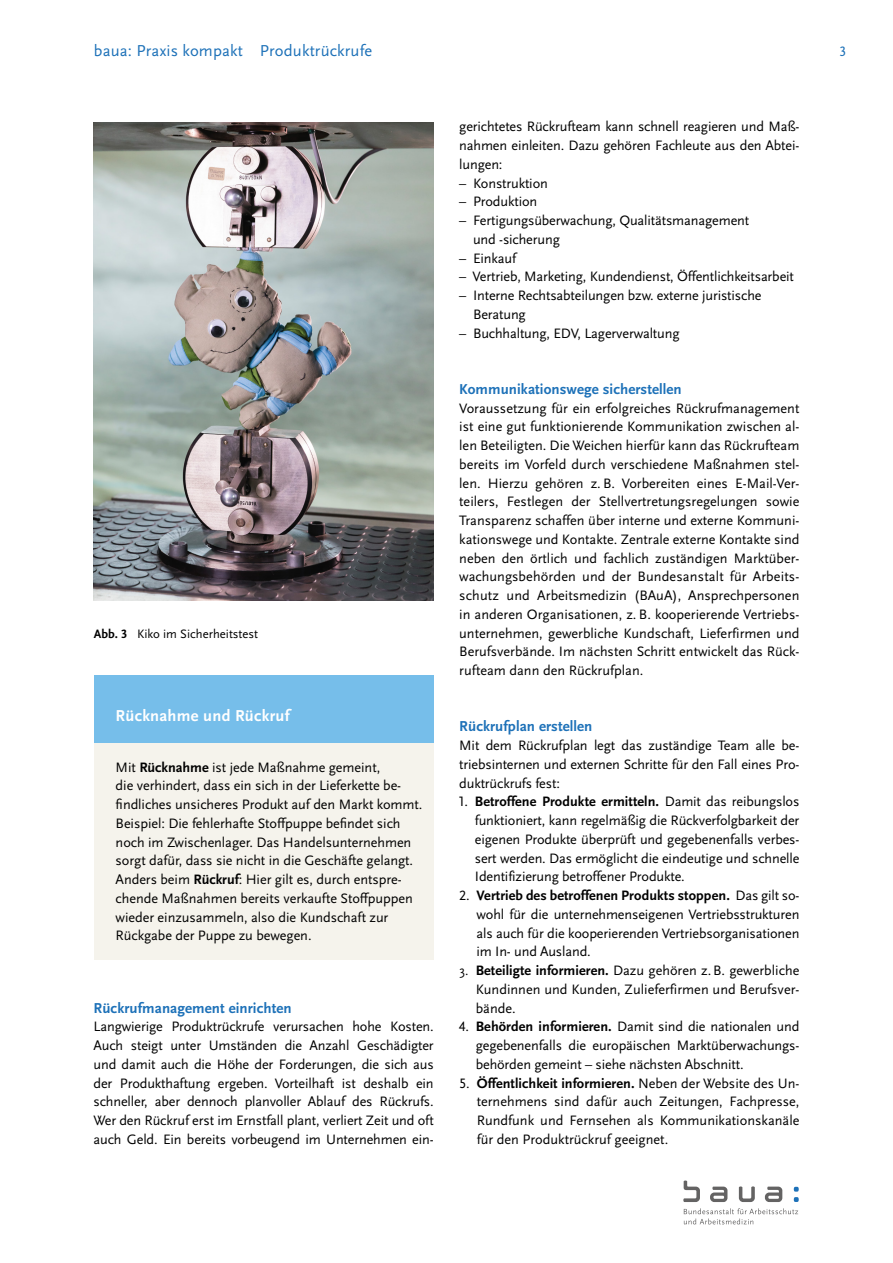
<style>
.page{position:relative;width:893px;height:1263px;background:#fff}
.page>*{position:absolute;margin:0;border:0;box-sizing:border-box;transform-origin:0 0}
._1_Kopf_Head{font:16.5px "Scala Sans Pro";letter-spacing:.01em;color:#1d71b8}
._6_INFO_Head_W{font:700 16.5px "Scala Sans Pro";letter-spacing:.015em;color:#fff}
._3_ZwHead_1{font:700 15px "Scala Sans Pro";letter-spacing:.005em;color:#1d71b8}
._3_Fließ{font:14.25px/18.8px "Scala Sans Pro";letter-spacing:-.01em;color:#000;text-align:justify}
._5_Literatur{font:14.25px/18.8px "Scala Sans Pro";letter-spacing:-.005em;color:#000}
._1_Kopf_Pag{font:14.25px "Scala Sans Pro";color:#1d71b8}
._3_Fließ_Ziffern_ver{font:12.75px "Scala Sans Pro";color:#000}
.s1{font-weight:700}
.s2{font-size:13.5px}
</style>
<div class="page">
<svg style="left:793px;top:1187px;width:6px;height:15px"></svg>
<svg style="left:684px;top:1208px;width:114px;height:16px"></svg>
<svg style="left:683px;top:1180px;width:17px;height:22px"></svg>
<svg style="left:739px;top:1186px;width:16px;height:16px"></svg>
<svg style="left:710px;top:1186px;width:17px;height:16px"></svg>
<svg style="left:765px;top:1186px;width:17px;height:16px"></svg>
<img style="left:94px;top:122px;width:340px;height:478px">
<div style="left:94px;top:724px;width:340px;height:235px;background:#f5f3ec"></div>
<div style="left:94px;top:675px;width:340px;height:67px;background:#76beea"></div>
<p class="_1_Kopf_Head" style="left:94px;top:41px;width:280px">baua: Praxis kompakt Produktrückrufe</p>
<p class="_1_Kopf_Pag" style="left:840px;top:43px;width:8px">3</p>
<p class="_3_Fließ_Ziffern_ver" style="left:94px;top:626px;width:166px"><span class="s1">Abb. 3</span> Kiko im Sicherheitstest</p>
<p class="_6_INFO_Head_W" style="left:116px;top:706px;width:175px">Rücknahme und Rückruf</p>
<p class="_5_Literatur" style="left:116px;top:758px;width:308px">Mit <span class="s1">Rücknahme</span> ist jede Maßnahme gemeint,<br>die verhindert, dass ein sich in der Lieferkette be&shy;findliches unsicheres Produkt auf den Markt kommt.<br>Beispiel: Die fehlerhafte Stoffpuppe befindet sich noch im Zwischenlager. Das Handelsunternehmen sorgt dafür, dass sie nicht in die Geschäfte gelangt.<br>Anders beim <span class="s1">Rückruf</span>: Hier gilt es, durch entspre&shy;chende Maßnahmen bereits verkaufte Stoffpuppen wieder einzusammeln, also die Kundschaft zur Rückgabe der Puppe zu bewegen.</p>
<p class="_3_ZwHead_1" style="left:94px;top:999px;width:200px">Rückrufmanagement einrichten</p>
<p class="_3_Fließ" style="left:94px;top:1017px;width:342px">Langwierige Produktrückrufe verursachen hohe Kosten.<br>Auch steigt unter Umständen die Anzahl Geschädigter und damit auch die Höhe der Forderungen, die sich aus der Produkthaftung ergeben. Vorteilhaft ist deshalb ein schneller, aber dennoch planvoller Ablauf des Rückrufs.<br>Wer den Rückruf erst im Ernstfall plant, verliert Zeit und oft auch Geld. Ein bereits vorbeugend im Unternehmen ein-</p>
<p class="_3_Fließ" style="left:459px;top:117px;width:342px">gerichtetes Rückrufteam kann schnell reagieren und Maß&shy;nahmen einleiten. Dazu gehören Fachleute aus den Abtei&shy;lungen:</p>
<p class="_3_Fließ" style="left:459px;top:174px;width:90px">– Konstruktion</p>
<p class="_3_Fließ" style="left:459px;top:192px;width:80px">– Produktion</p>
<p class="_3_Fließ" style="left:473px;top:211px;width:278px;text-indent:-14px">– Fertigungsüberwachung, Qualitätsmanagement und -sicherung</p>
<p class="_3_Fließ" style="left:459px;top:249px;width:58px">– Einkauf</p>
<p class="_3_Fließ" style="left:459px;top:267px;width:336px">– Vertrieb, Marketing, Kundendienst, Öffentlichkeitsarbeit</p>
<p class="_3_Fließ" style="left:473px;top:286px;width:290px;text-indent:-14px">– Interne Rechtsabteilungen bzw. externe juristische<br>Beratung</p>
<p class="_3_Fließ" style="left:459px;top:324px;width:222px">– Buchhaltung, EDV, Lagerverwaltung</p>
<p class="_3_ZwHead_1" style="left:459px;top:380px;width:224px">Kommunikationswege sicherstellen</p>
<p class="_3_Fließ" style="left:459px;top:399px;width:342px">Voraussetzung für ein erfolgreiches Rückrufmanagement ist eine gut funktionierende Kommunikation zwischen al&shy;len Beteiligten. Die Weichen hierfür kann das Rückrufteam bereits im Vorfeld durch verschiedene Maßnahmen stel&shy;len. Hierzu gehören z. B. Vorbereiten eines E-Mail-Ver&shy;teilers, Festlegen der Stellvertretungsregelungen sowie Transparenz schaffen über interne und externe Kommuni&shy;kationswege und Kontakte. Zentrale externe Kontakte sind neben den örtlich und fachlich zuständigen Marktüber&shy;wachungsbehörden und der Bundesanstalt für Arbeits&shy;schutz und Arbeitsmedizin (BAuA), Ansprechpersonen in anderen Organisationen, z. B. kooperierende Vertriebs&shy;unternehmen, gewerbliche Kundschaft, Lieferfirmen und Berufsverbände. Im nächsten Schritt entwickelt das Rück&shy;rufteam dann den Rückrufplan.</p>
<p class="_3_ZwHead_1" style="left:459px;top:718px;width:135px">Rückrufplan erstellen</p>
<p class="_3_Fließ" style="left:459px;top:736px;width:342px">Mit dem Rückrufplan legt das zuständige Team alle be&shy;triebsinternen und externen Schritte für den Fall eines Pro&shy;duktrückrufs fest:</p>
<p class="_3_Fließ" style="left:475px;top:792px;width:326px;text-indent:-16px">1. <span class="s1">Betroffene Produkte ermitteln.</span> Damit das reibungslos funktioniert, kann regelmäßig die Rückverfolgbarkeit der eigenen Produkte überprüft und gegebenenfalls verbes&shy;sert werden. Das ermöglicht die eindeutige und schnelle Identifizierung betroffener Produkte.</p>
<p class="_3_Fließ" style="left:476px;top:886px;width:324px;text-indent:-17px">2. <span class="s1">Vertrieb des betroffenen Produkts stoppen.</span> Das gilt so&shy;wohl für die unternehmenseigenen Vertriebsstrukturen als auch für die kooperierenden Vertriebsorganisationen im In- und Ausland.</p>
<p class="_3_Fließ" style="left:476px;top:961px;width:325px;text-indent:-16px"><span class="s2">3.</span> <span class="s1">Beteiligte informieren.</span> Dazu gehören z.B. gewerbliche Kundinnen und Kunden, Zulieferfirmen und Berufsver&shy;bände.</p>
<p class="_3_Fließ" style="left:476px;top:1017px;width:325px;text-indent:-17px">4. <span class="s1">Behörden informieren.</span> Damit sind die nationalen und gegebenenfalls die europäischen Marktüberwachungs&shy;behörden gemeint – siehe nächsten Abschnitt.</p>
<p class="_3_Fließ" style="left:477px;top:1074px;width:324px;text-indent:-17px">5. <span class="s1">Öffentlichkeit informieren.</span> Neben der Website des Un&shy;ternehmens sind dafür auch Zeitungen, Fachpresse, Rundfunk und Fernsehen als Kommunikationskanäle für den Produktrückruf geeignet.</p>
</div>
